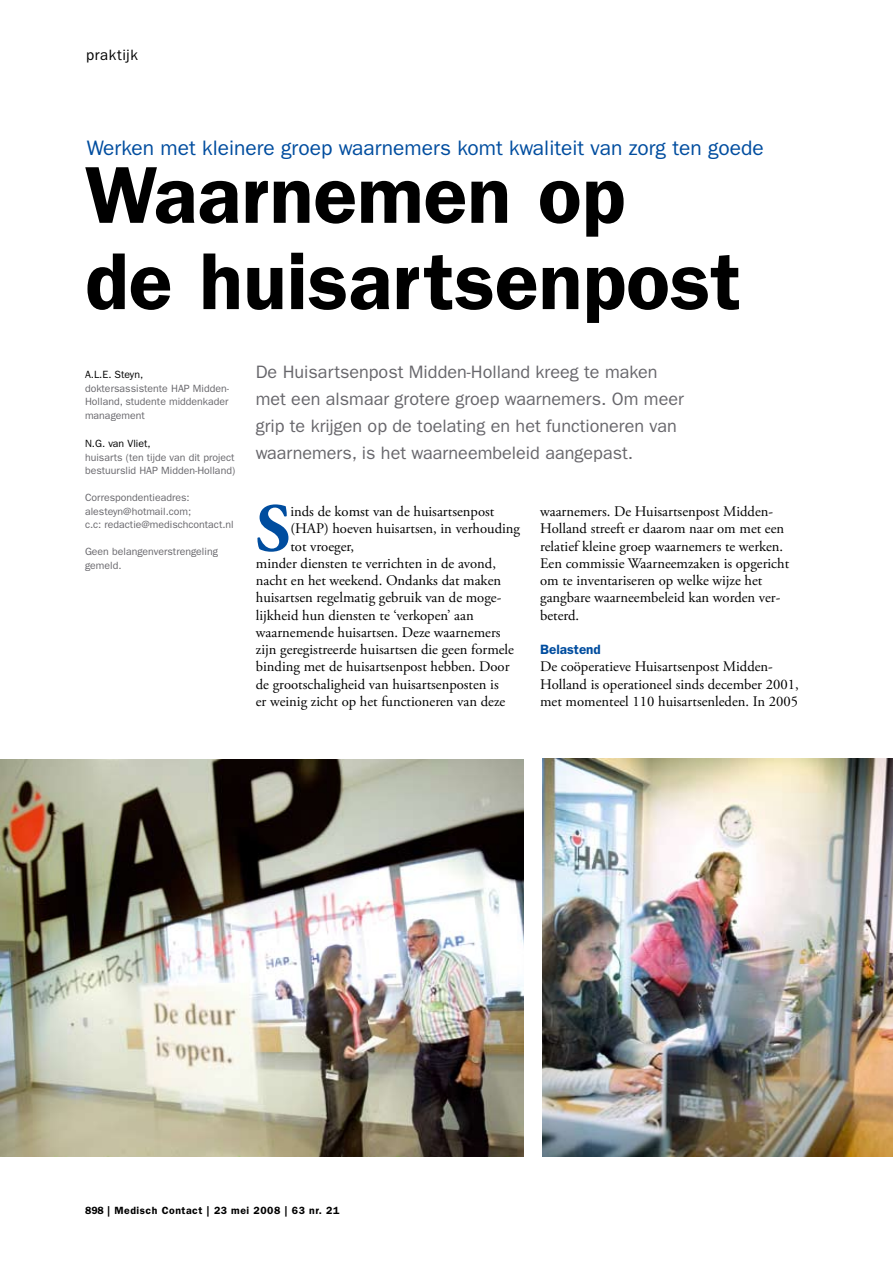
<style>
.page{position:relative;width:893px;height:1263px;background:#fff}
.page>*{position:absolute;margin:0;border:0;box-sizing:border-box;transform-origin:0 0}
.t1{font:600 81px/86.2px "ITC Franklin Gothic Std";color:#000}
.t2{font:700 68.25px "Adobe Garamond Pro";color:#004d9f}
.t3{font:21px "ITC Franklin Gothic Std";color:#004d9f}
.t4{font:18px/27px "ITC Franklin Gothic Std";color:#68676c}
.t5{font:15px "ITC Franklin Gothic Std";letter-spacing:.04em;color:#000}
.t6{font:14.7px/17.2px "Adobe Garamond Pro";color:#000}
.t7{font:600 13.5px "ITC Franklin Gothic Std";color:#004d9f}
.t8{font:10.5px/13.5px "ITC Franklin Gothic Std";color:#68676c}
.t9{font:600 10.5px "ITC Franklin Gothic Std";letter-spacing:.05em;color:#000}
.t10{font:10.5px "ITC Franklin Gothic Std";color:#000}
</style>
<div class="page">
<img style="left:0;top:759px;width:524px;height:398px">
<img style="left:542px;top:759px;width:351px;height:398px">
<p class="t5" style="left:86px;top:46px;width:53px">praktijk</p>
<h3 class="t3" style="left:87px;top:135px;width:679px">Werken met kleinere groep waarnemers komt kwaliteit van zorg ten goede</h3>
<h1 class="t1" style="left:85px;top:152px;width:658px">Waarnemen op<br>de huisartsenpost</h1>
<p class="t10" style="left:85px;top:368px;width:60px">A.L.E. Steyn,</p>
<p class="t8" style="left:85px;top:381px;width:146px;text-align:justify">doktersassistente HAP Midden-Holland, studente middenkader management</p>
<p class="t10" style="left:85px;top:437px;width:67px">N.G. van Vliet,</p>
<p class="t8" style="left:85px;top:450px;width:152px">huisarts (ten tijde van dit project bestuurslid HAP Midden-Holland)</p>
<p class="t8" style="left:85px;top:491px;width:150px">Correspondentieadres: alesteyn@hotmail.com;<br>c.c: redactie@medischcontact.nl</p>
<p class="t8" style="left:85px;top:545px;width:134px">Geen belangenverstrengeling gemeld.</p>
<p class="t4" style="left:256px;top:359px;width:430px">De Huisartsenpost Midden-Holland kreeg te maken met een alsmaar grotere groep waarnemers. Om meer grip te krijgen op de toelating en het functioneren van waarnemers, is het waarneembeleid aangepast.</p>
<h2 class="t2" style="left:256px;top:489px;width:36px">S</h2>
<p class="t6" style="left:290px;top:503px;width:205px">inds de komst van de huisartsenpost</p>
<p class="t6" style="left:290px;top:521px;width:231px">(HAP) hoeven huisartsen, in verhouding</p>
<p class="t6" style="left:290px;top:538px;width:65px">tot vroeger,</p>
<p class="t6" style="left:256px;top:555px;width:242px">minder diensten te verrichten in de avond,</p>
<p class="t6" style="left:256px;top:572px;width:247px">nacht en het weekend. Ondanks dat maken</p>
<p class="t6" style="left:256px;top:590px;width:247px">huisartsen regelmatig gebruik van de moge-</p>
<p class="t6" style="left:256px;top:607px;width:219px">lijkheid hun diensten te ‘verkopen’ aan</p>
<p class="t6" style="left:256px;top:624px;width:246px">waarnemende huisartsen. Deze waarnemers</p>
<p class="t6" style="left:256px;top:641px;width:260px">zijn geregistreerde huisartsen die geen formele</p>
<p class="t6" style="left:256px;top:659px;width:255px">binding met de huisartsenpost hebben. Door</p>
<p class="t6" style="left:256px;top:676px;width:244px">de grootschaligheid van huisartsenposten is</p>
<p class="t6" style="left:256px;top:693px;width:251px">er weinig zicht op het functioneren van deze</p>
<p class="t6" style="left:540px;top:503px;width:251px">waarnemers. De Huisartsenpost Midden-Holland streeft er daarom naar om met een relatief kleine groep waarnemers te werken.<br>Een commissie Waarneemzaken is opgericht om te inventariseren op welke wijze het gangbare waarneembeleid kan worden ver&shy;beterd.</p>
<p class="t7" style="left:540px;top:641px;width:62px">Belastend</p>
<p class="t6" style="left:540px;top:659px;width:260px">De coöperatieve Huisartsenpost Midden-<br>Holland is operationeel sinds december 2001, met momenteel 110 huisartsenleden. In 2005</p>
<p class="t9" style="left:85px;top:1204px;width:256px">898 | Medisch Contact | 23 mei 2008 | 63 nr. 21</p>
</div>
